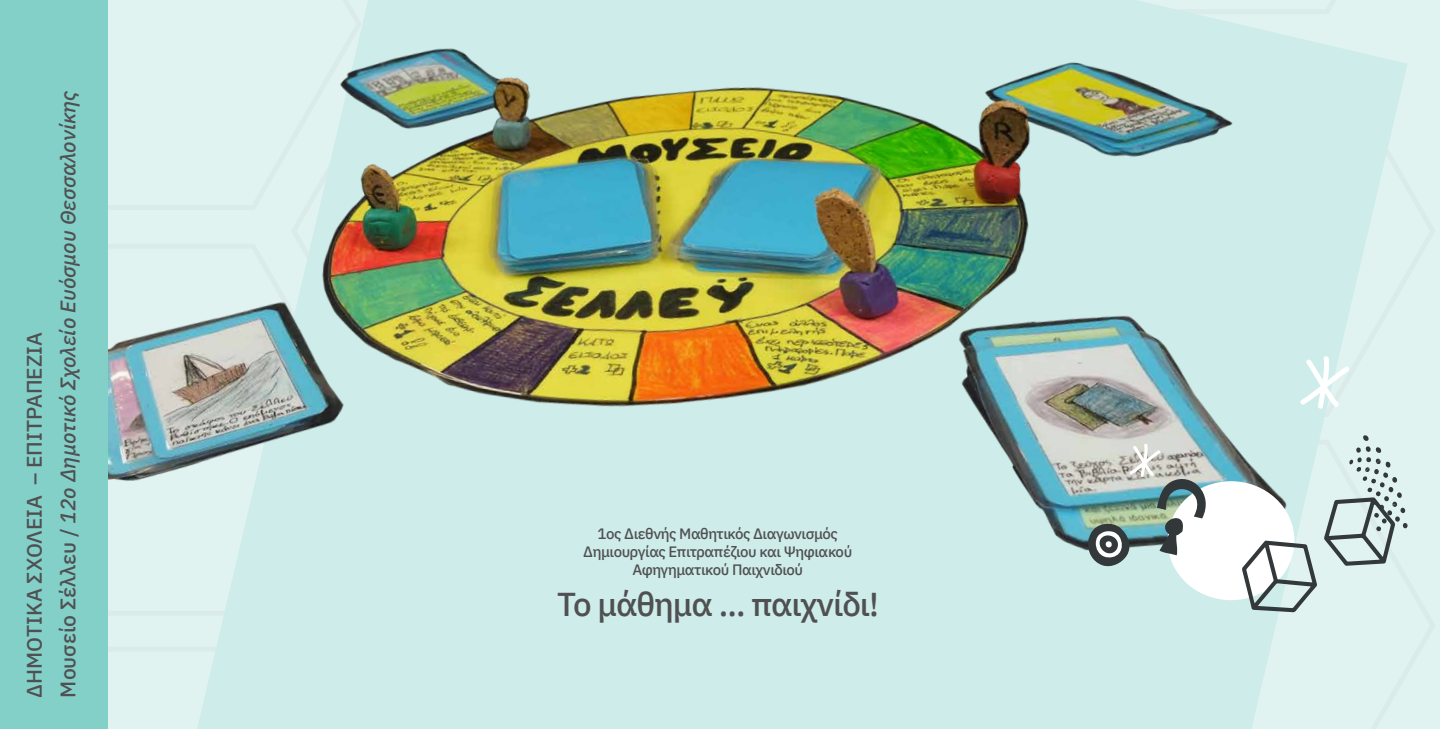
<style>
.page{position:relative;width:1440px;height:729px;background:#fff}
.page>*{position:absolute;margin:0;border:0;box-sizing:border-box;transform-origin:0 0}
.t1{font:500 33px "IBM Plex Sans";letter-spacing:-.03em;color:#505052}
.t2{font:italic 500 21px "IBM Plex Sans";letter-spacing:-.005em;color:#505052}
.t3{font:500 21px "IBM Plex Sans";color:#505052}
.t4{font:500 15px "IBM Plex Sans";letter-spacing:-.03em;color:#505052}
.s1{font-style:normal}
</style>
<div class="page">
<img style="left:108px;top:0;width:1324px;height:729px">
<div style="left:1168px;top:481px;width:126px;height:119px;background:#fff;border-radius:50%"></div>
<svg style="left:1299px;top:355px;width:52px;height:55px"></svg>
<svg style="left:1242px;top:541px;width:75px;height:71px"></svg>
<svg style="left:1324px;top:435px;width:84px;height:131px;background:#c2d3d1"></svg>
<img style="left:1087px;top:443px;width:128px;height:125px">
<div style="left:0;top:0;width:108px;height:729px;background:#82d0c8"></div>
<p class="t3" style="left:18px;top:698px;width:367px;rotate:-90deg">ΔΗΜΟΤΙΚΑ ΣΧΟΛΕΙΑ – ΕΠΙΤΡΑΠΕΖΙΑ</p>
<p class="t2" style="left:52px;top:698px;width:608px;rotate:-90deg"><span class="s1">Μουσείο Σέλλευ /</span> 12ο Δημοτικό Σχολείο Ευόσμου Θεσσαλονίκης</p>
<p class="t4" style="left:598px;top:522px;width:242px">1ος Διεθνής Μαθητικός Διαγωνισμός</p>
<p class="t4" style="left:583px;top:540px;width:270px">Δημιουργίας Επιτραπέζιου και Ψηφιακού</p>
<p class="t4" style="left:632px;top:558px;width:172px">Αφηγηματικού Παιχνιδιού</p>
<p class="t1" style="left:557px;top:578px;width:323px">Το μάθημα ... παιχνίδι!</p>
</div>
